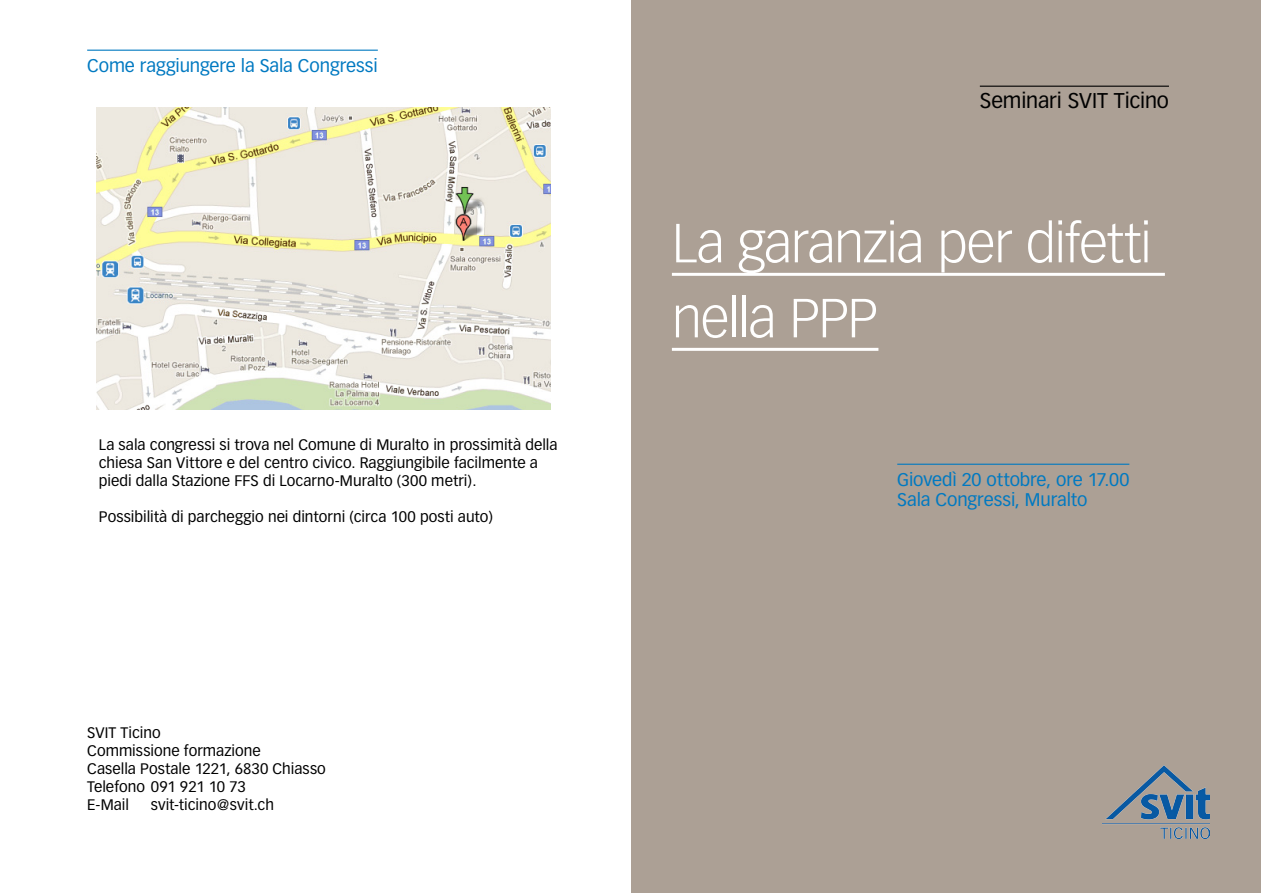
<style>
.page{position:relative;width:1263px;height:893px;background:#fff}
.page>*{position:absolute;margin:0;border:0;box-sizing:border-box;transform-origin:0 0}
.t1{font:300 54px/75px "Vectora LH";letter-spacing:-.03em;color:#fff}
.t2{font:21px "Vectora LH";letter-spacing:-.01em;color:#000}
.t3{font:18px/20.2px "Vectora LH";letter-spacing:-.01em;color:#0079c1}
.t4{font:15px/18px "Vectora LH";color:#000}
</style>
<div class="page">
<div style="left:631px;top:0;width:630px;height:893px;background:#aca095"></div>
<hr style="left:672px;top:273px;width:493px;height:3px;background:#fff">
<hr style="left:672px;top:348px;width:206px;height:3px;background:#fff">
<hr style="left:87px;top:50px;width:291px;height:1px;background:#0079c1">
<hr style="left:980px;top:86px;width:189px;height:1px;background:#000">
<hr style="left:897px;top:464px;width:232px;height:1px;background:#0079c1">
<img style="left:1103px;top:765px;width:106px;height:74px">
<img style="left:97px;top:108px;width:453px;height:302px">
<p class="t3" style="left:87px;top:56px;width:292px">Come raggiungere la Sala Congressi</p>
<p class="t4" style="left:99px;top:436px;width:460px">La sala congressi si trova nel Comune di Muralto in prossimità della chiesa San Vittore e del centro civico. Raggiungibile facilmente a piedi dalla Stazione FFS di Locarno-Muralto (300 metri).</p>
<p class="t4" style="left:99px;top:508px;width:396px">Possibilità di parcheggio nei dintorni (circa 100 posti auto)</p>
<p class="t4" style="left:87px;top:724px;width:240px">SVIT Ticino<br>Commissione formazione<br>Casella Postale 1221, 6830 Chiasso<br>Telefono 091 921 10 73<br>E-Mail</p>
<p class="t4" style="left:151px;top:796px;width:125px">svit-ticino@svit.ch</p>
<h2 class="t2" style="left:980px;top:88px;width:191px">Seminari SVIT Ticino</h2>
<h1 class="t1" style="left:672px;top:206px;width:482px">La garanzia per difetti nella PPP</h1>
<p class="t3" style="left:897px;top:470px;width:234px">Giovedì 20 ottobre, ore 17.00<br>Sala Congressi, Muralto</p>
</div>
